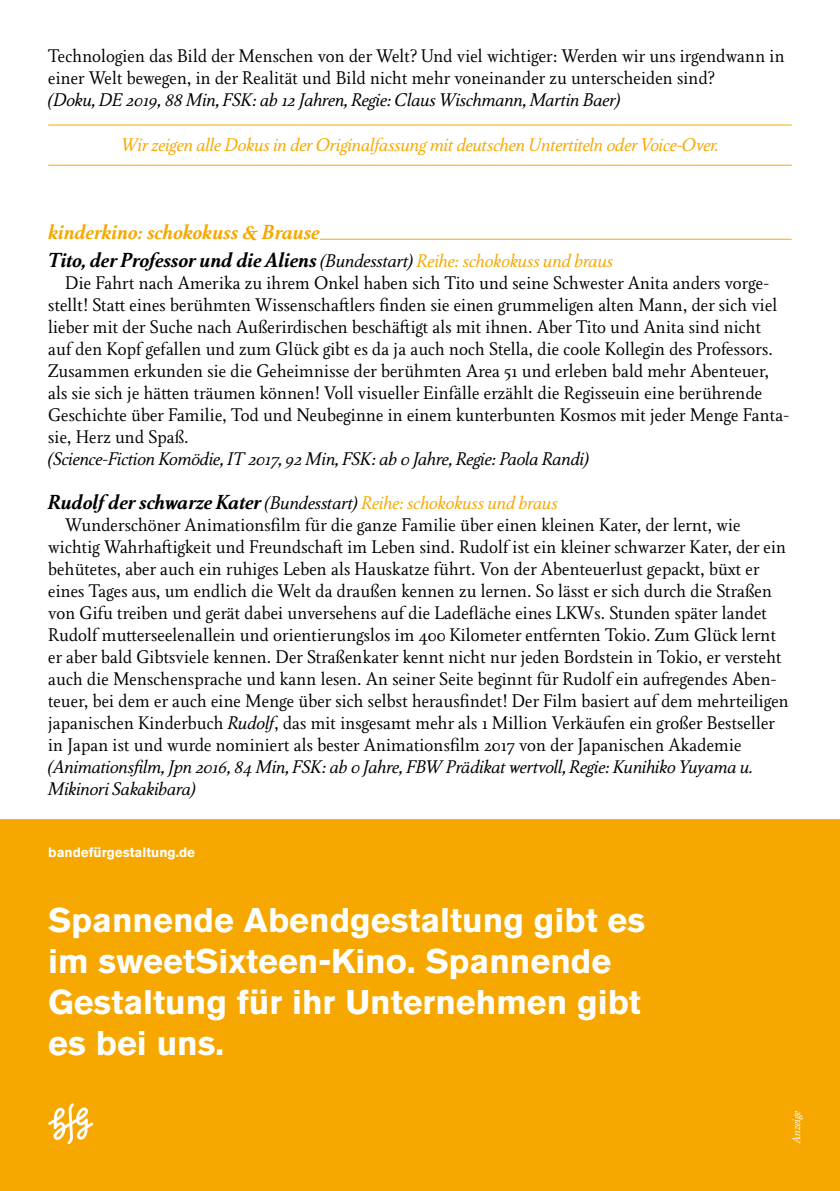
<style>
.page{position:relative;width:840px;height:1191px;background:#fff}
.page>*{position:absolute;margin:0;border:0;box-sizing:border-box;transform-origin:0 0}
.t1{font:700 34px/40.8px "Akzidenz Grotesk BQ";color:#fff}
.t2{font:italic 700 20px/27.6px "Girando Pro";color:#000}
.t3{font:18px/22px "Girando Pro";color:#000}
.t4{font:italic 18px/22px "Girando Pro";color:#000}
.t5{font:italic 18px "Girando Pro";color:#f7a800}
.t6{font:700 13.6px "Akzidenz Grotesk BQ";color:#fff}
.t7{font:italic 11px "Girando Pro";color:#fff}
.s1{color:#f7a800}
.s2{font-weight:400;font-size:18px}
.s3{font-weight:400;font-size:18px;color:#f7a800}
.s4{font-weight:700;font-size:20px;color:#000}
.s5{color:#000}
.s6{font-style:italic}
</style>
<div class="page">
<hr style="left:48px;top:125px;width:743px;height:1px;background:#f7a800">
<hr style="left:48px;top:165px;width:743px;height:1px;background:#f7a800">
<hr style="left:48px;top:239px;width:743px;height:1px;background:#f7a800">
<div style="left:48px;top:231px;width:271px;height:12px;background:#fff"></div>
<div style="left:0;top:819px;width:839px;height:372px;background:#f7a800"></div>
<svg style="left:48px;top:1103px;width:45px;height:41px"></svg>
<p class="t3" style="left:48px;top:46px;width:737px">Technologien das Bild der Menschen von der Welt? Und viel wichtiger: Werden wir uns irgendwann in einer Welt bewegen, in der Realität und Bild nicht mehr voneinander zu unterscheiden sind?</p>
<p class="t4" style="left:48px;top:90px;width:573px">(Doku, DE 2019, 88 Min, FSK: ab 12 Jahren, Regie: Claus Wischmann, Martin Baer)</p>
<p class="t5" style="left:122px;top:134px;width:598px">Wir zeigen alle Dokus in der Originalfassung mit deutschen Untertiteln oder Voice-Over.</p>
<p class="t2" style="left:48px;top:220px;width:566px"><span class="s1">kinderkino: schokokuss &amp; Brause<br></span>Tito, der Professor und die Aliens <span class="s2">(Bundesstart)</span> <span class="s3">Reihe: schokokuss und braus</span></p>
<p class="t3" style="left:48px;top:273px;width:741px;text-indent:17px">Die Fahrt nach Amerika zu ihrem Onkel haben sich Tito und seine Schwester Anita anders vorge&shy;stellt! Statt eines berühmten Wissenschaftlers finden sie einen grummeligen alten Mann, der sich viel lieber mit der Suche nach Außerirdischen beschäftigt als mit ihnen. Aber Tito und Anita sind nicht auf den Kopf gefallen und zum Glück gibt es da ja auch noch Stella, die coole Kollegin des Professors.<br>Zusammen erkunden sie die Geheimnisse der berühmten Area 51 und erleben bald mehr Abenteuer, als sie sich je hätten träumen können! Voll visueller Einfälle erzählt die Regisseuin eine berührende Geschichte über Familie, Tod und Neubeginne in einem kunterbunten Kosmos mit jeder Menge Fanta&shy;sie, Herz und Spaß.</p>
<p class="t4" style="left:48px;top:449px;width:542px">(Science-Fiction Komödie, IT 2017, 92 Min, FSK: ab 0 Jahre, Regie: Paola Randi)</p>
<p class="t5" style="left:48px;top:493px;width:510px"><span class="s4">Rudolf der schwarze Kater</span> <span class="s5">(Bundesstart)</span> Reihe: schokokuss und braus</p>
<p class="t3" style="left:65px;top:515px;width:676px">Wunderschöner Animationsfilm für die ganze Familie über einen kleinen Kater, der lernt, wie</p>
<p class="t3" style="left:48px;top:537px;width:739px">wichtig Wahrhaftigkeit und Freundschaft im Leben sind. Rudolf ist ein kleiner schwarzer Kater, der ein</p>
<p class="t3" style="left:48px;top:559px;width:712px">behütetes, aber auch ein ruhiges Leben als Hauskatze führt. Von der Abenteuerlust gepackt, büxt er</p>
<p class="t3" style="left:48px;top:581px;width:725px">eines Tages aus, um endlich die Welt da draußen kennen zu lernen. So lässt er sich durch die Straßen</p>
<p class="t3" style="left:48px;top:603px;width:720px">von Gifu treiben und gerät dabei unversehens auf die Ladefläche eines LKWs. Stunden später landet</p>
<p class="t3" style="left:48px;top:625px;width:729px">Rudolf mutterseelenallein und orientierungslos im 400 Kilometer entfernten Tokio. Zum Glück lernt</p>
<p class="t3" style="left:48px;top:647px;width:734px">er aber bald Gibtsviele kennen. Der Straßenkater kennt nicht nur jeden Bordstein in Tokio, er versteht</p>
<p class="t3" style="left:48px;top:669px;width:729px">auch die Menschensprache und kann lesen. An seiner Seite beginnt für Rudolf ein aufregendes Aben-</p>
<p class="t3" style="left:48px;top:691px;width:741px">teuer, bei dem er auch eine Menge über sich selbst herausfindet! Der Film basiert auf dem mehrteiligen</p>
<p class="t3" style="left:48px;top:713px;width:727px">japanischen Kinderbuch <span class="s6">Rudolf</span>, das mit insgesamt mehr als 1 Million Verkäufen ein großer Bestseller</p>
<p class="t3" style="left:48px;top:735px;width:694px">in Japan ist und wurde nominiert als bester Animationsfilm 2017 von der Japanischen Akademie</p>
<p class="t4" style="left:48px;top:757px;width:705px">(Animationsfilm, Jpn 2016, 84 Min, FSK: ab 0 Jahre, FBW Prädikat wertvoll, Regie: Kunihiko Yuyama u.<br>Mikinori Sakakibara)</p>
<p class="t6" style="left:48px;top:844px;width:148px">bandefürgestaltung.de</p>
<h1 class="t1" style="left:48px;top:900px;width:598px">Spannende Abendgestaltung gibt es im sweetSixteen-Kino. Spannende<br>Gestaltung für ihr Unternehmen gibt es bei uns.</h1>
<p class="t7" style="left:789px;top:1142px;width:34px;rotate:-90deg">Anzeige</p>
</div>
